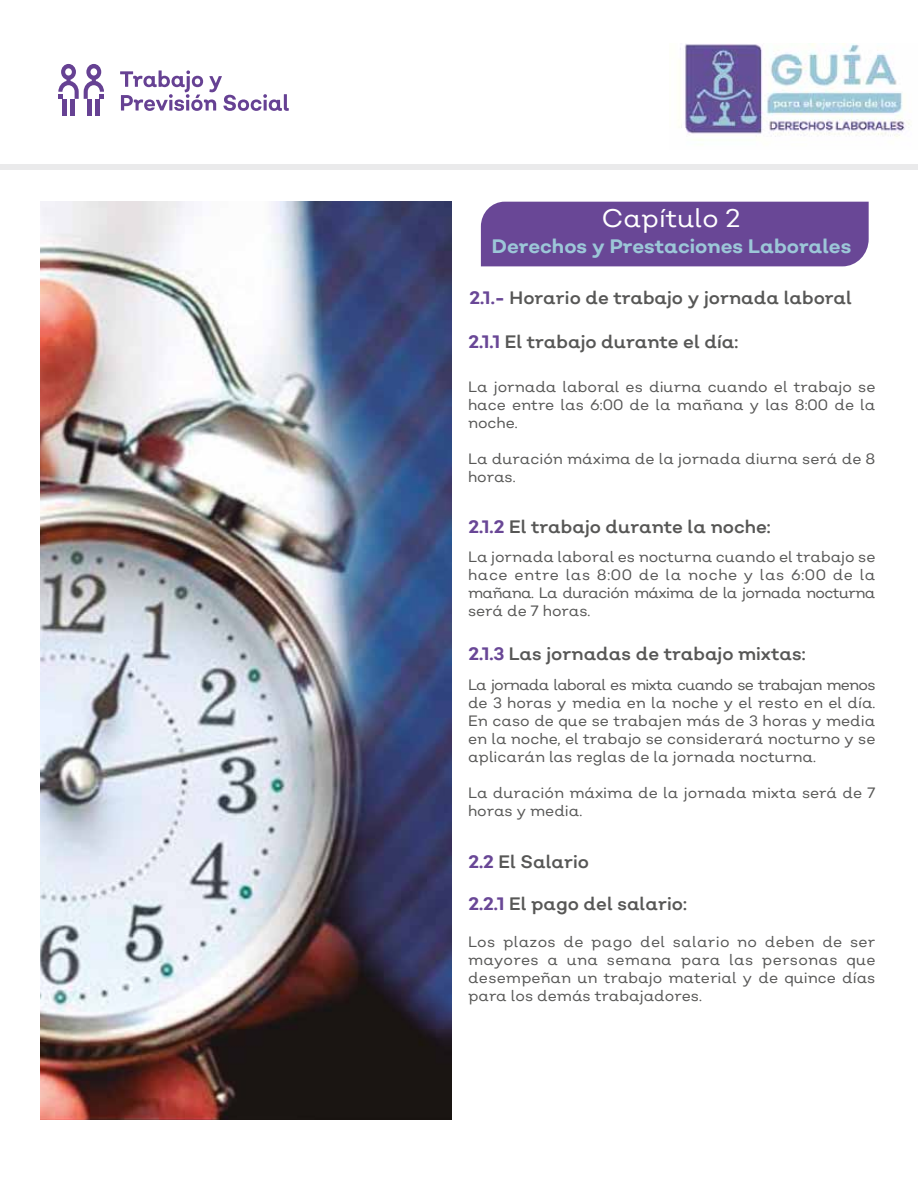
<style>
.page{position:relative;width:918px;height:1188px;background:#fff}
.page>*{position:absolute;margin:0;border:0;box-sizing:border-box;transform-origin:0 0}
.t1{font:25.5px "Nutmeg";color:#fff}
.t2{font:700 19.5px "Nutmeg";color:#9cc7d8}
.t3{font:18px "Nutmeg";color:#575756}
.t4{font:15px/18px "Nutmeg";color:#575756;text-align:justify}
.s1{font-weight:700;color:#694796}
</style>
<div class="page">
<div style="left:0;top:164px;width:918px;height:6px;background:#eaeaeb"></div>
<div style="left:70px;top:100px;width:5px;height:16px;background:#664193"></div>
<div style="left:62px;top:100px;width:5px;height:16px;background:#664193"></div>
<svg style="left:58px;top:64px;width:46px;height:35px"></svg>
<hr style="left:88px;top:100px;width:4px;height:16px;background:#664193">
<hr style="left:96px;top:100px;width:4px;height:16px;background:#664193">
<svg style="left:120px;top:70px;width:169px;height:41px"></svg>
<img style="left:678px;top:43px;width:232px;height:98px">
<img style="left:41px;top:202px;width:411px;height:917px">
<div style="left:481px;top:202px;width:388px;height:64px;background:#694796"></div>
<h1 class="t1" style="left:602px;top:202px;width:140px">Capítulo 2</h1>
<h2 class="t2" style="left:492px;top:233px;width:361px">Derechos y Prestaciones Laborales</h2>
<p class="t3" style="left:469px;top:286px;width:384px"><span class="s1">2.1.-</span> Horario de trabajo y jornada laboral</p>
<p class="t3" style="left:468px;top:330px;width:271px"><span class="s1">2.1.1</span> El trabajo durante el día:</p>
<p class="t4" style="left:468px;top:377px;width:409px">La jornada laboral es diurna cuando el trabajo se hace entre las 6:00 de la mañana y las 8:00 de la noche.</p>
<p class="t4" style="left:468px;top:449px;width:409px">La duración máxima de la jornada diurna será de 8 horas.</p>
<p class="t3" style="left:468px;top:515px;width:304px"><span class="s1">2.1.2</span> El trabajo durante la noche:</p>
<p class="t4" style="left:468px;top:547px;width:409px">La jornada laboral es nocturna cuando el trabajo se hace entre las 8:00 de la noche y las 6:00 de la mañana. La duración máxima de la jornada nocturna será de 7 horas.</p>
<p class="t3" style="left:468px;top:642px;width:339px"><span class="s1">2.1.3</span> Las jornadas de trabajo mixtas:</p>
<p class="t4" style="left:468px;top:675px;width:409px">La jornada laboral es mixta cuando se trabajan menos de 3 horas y media en la noche y el resto en el día.<br>En caso de que se trabajen más de 3 horas y media en la noche, el trabajo se considerará nocturno y se aplicarán las reglas de la jornada nocturna.</p>
<p class="t4" style="left:468px;top:783px;width:409px">La duración máxima de la jornada mixta será de 7 horas y media.</p>
<p class="t3" style="left:468px;top:850px;width:122px"><span class="s1">2.2</span> El Salario</p>
<p class="t3" style="left:468px;top:892px;width:220px"><span class="s1">2.2.1</span> El pago del salario:</p>
<p class="t4" style="left:468px;top:932px;width:409px">Los plazos de pago del salario no deben de ser mayores a una semana para las personas que desempeñan un trabajo material y de quince días para los demás trabajadores.</p>
</div>
